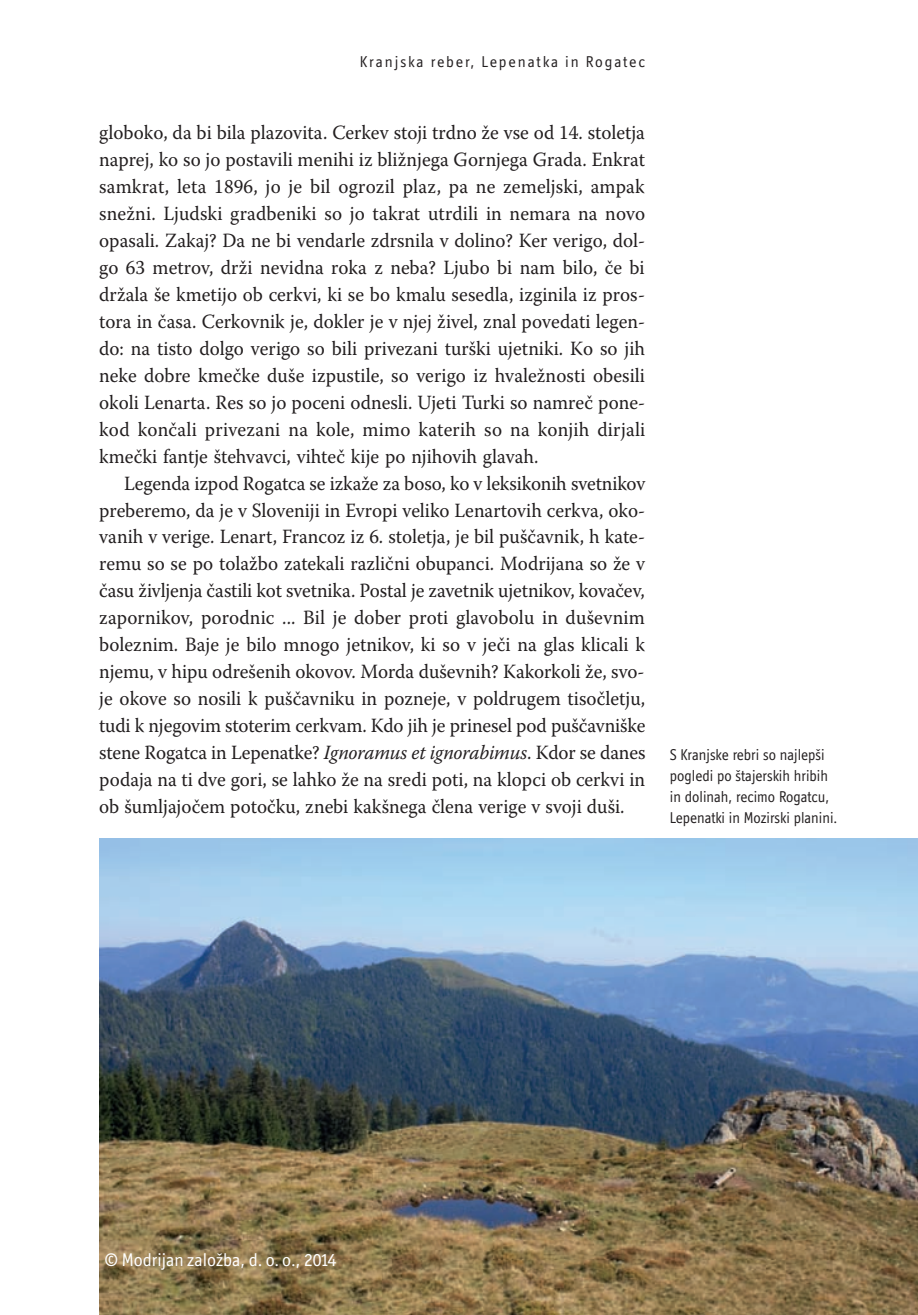
<style>
.page{position:relative;width:918px;height:1315px;background:#fff}
.page>*{position:absolute;margin:0;border:0;box-sizing:border-box;transform-origin:0 0}
.t1{font:20.12px/26.9px "Warnock Pro";color:#231f20;text-align:justify;scale:.95 1}
.t2{font:18.38px "Officina Display OT";color:#fff}
.t3{font:15.75px/21px "Officina Display OT";color:#231f20;scale:.95 1}
.t4{font:15.75px "Officina Display OT";letter-spacing:.12em;color:#231f20}
.s1{font-style:italic}
</style>
<div class="page">
<img style="left:99px;top:838px;width:819px;height:477px">
<p class="t4" style="left:360px;top:54px;width:287px">Kranjska reber, Lepenatka in Rogatec</p>
<p class="t1" style="left:99px;top:118px;width:576px">globoko, da bi bila plazovita. Cerkev stoji trdno že vse od 14. stoletja naprej, ko so jo postavili menihi iz bližnjega Gornjega Grada. Enkrat samkrat, leta 1896, jo je bil ogrozil plaz, pa ne zemeljski, ampak snežni. Ljudski gradbeniki so jo takrat utrdili in nemara na novo opasali. Zakaj? Da ne bi vendarle zdrsnila v dolino? Ker verigo, dol&shy;go 63 metrov, drži nevidna roka z neba? Ljubo bi nam bilo, če bi držala še kmetijo ob cerkvi, ki se bo kmalu sesedla, izginila iz pros&shy;tora in časa. Cerkovnik je, dokler je v njej živel, znal povedati legen&shy;do: na tisto dolgo verigo so bili privezani turški ujetniki. Ko so jih neke dobre kmečke duše izpustile, so verigo iz hvaležnosti obesili okoli Lenarta. Res so jo poceni odnesli. Ujeti Turki so namreč pone&shy;kod končali privezani na kole, mimo katerih so na konjih dirjali kmečki fantje štehvavci, vihteč kije po njihovih glavah.</p>
<p class="t1" style="left:99px;top:469px;width:576px;text-indent:25px">Legenda izpod Rogatca se izkaže za boso, ko v leksikonih svetnikov preberemo, da je v Sloveniji in Evropi veliko Lenartovih cerkva, oko&shy;vanih v verige. Lenart, Francoz iz 6. stoletja, je bil puščavnik, h kate&shy;remu so se po tolažbo zatekali različni obupanci. Modrijana so že v času življenja častili kot svetnika. Postal je zavetnik ujetnikov, kovačev, zapornikov, porodnic ... Bil je dober proti glavobolu in duševnim boleznim. Baje je bilo mnogo jetnikov, ki so v ječi na glas klicali k njemu, v hipu odrešenih okovov. Morda duševnih? Kakorkoli že, svo&shy;je okove so nosili k puščavniku in pozneje, v poldrugem tisočletju, tudi k njegovim stoterim cerkvam. Kdo jih je prinesel pod puščavniške stene Rogatca in Lepenatke? <span class="s1">Ignoramus et ignorabimus</span>. Kdor se danes podaja na ti dve gori, se lahko že na sredi poti, na klopci ob cerkvi in ob šumljajočem potočku, znebi kakšnega člena verige v svoji duši.</p>
<p class="t3" style="left:670px;top:744px;width:178px">S Kranjske rebri so najlepši pogledi po štajerskih hribih in dolinah, recimo Rogatcu,<br>Lepenatki in Mozirski planini.</p>
<p class="t2" style="left:104px;top:1250px;width:234px">© Modrijan založba, d. o. o., 2014</p>
</div>
